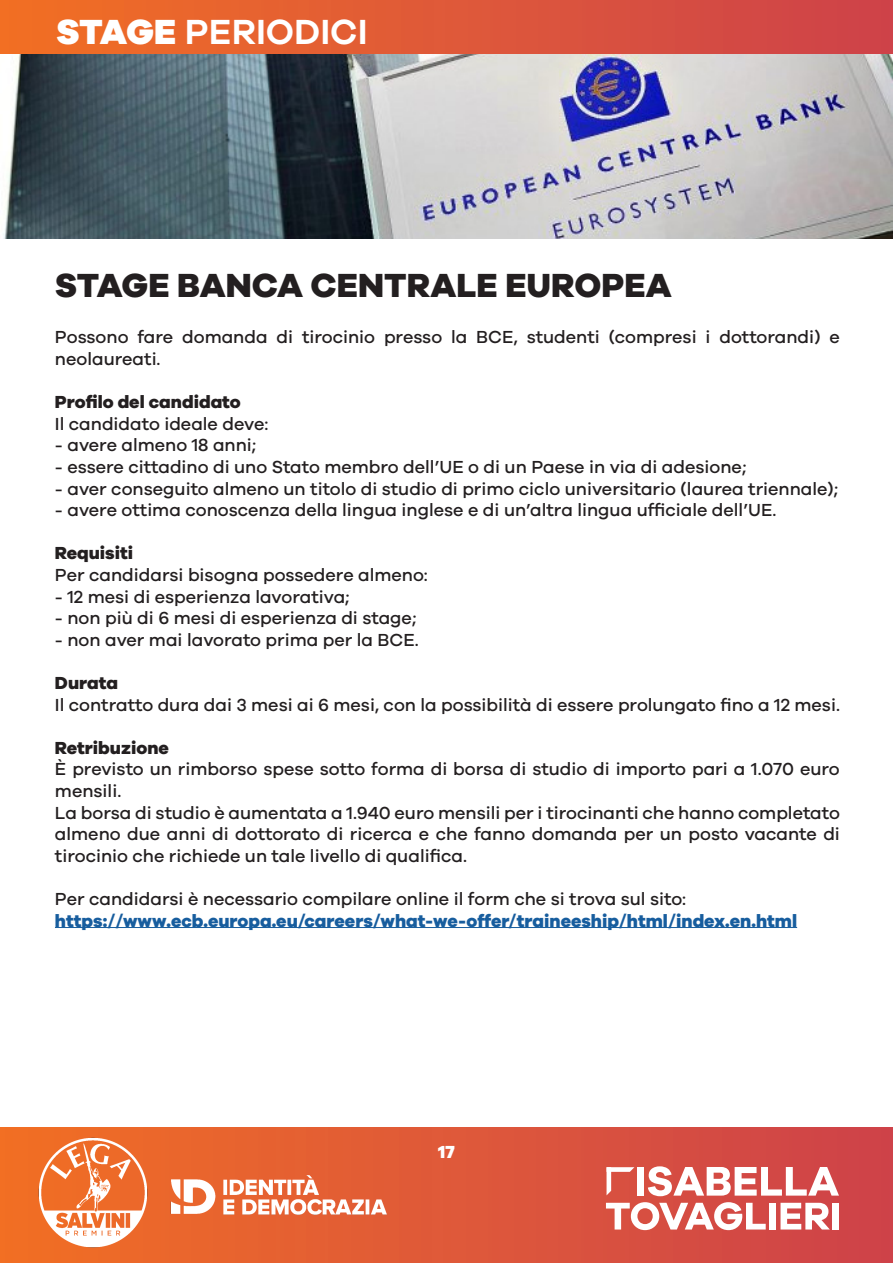
<style>
.page{position:relative;width:893px;height:1263px;background:#fff}
.page>*{position:absolute;margin:0;border:0;box-sizing:border-box;transform-origin:0 0}
.t1{font:600 36px "Galano Grotesque";color:#fff}
.t2{font:800 34.5px "Galano Grotesque";color:#231f20}
.t3{font:500 18px/21.6px "Galano Grotesque";color:#231f20}
.t4{font:800 18px "Galano Grotesque";color:#175d9e}
.t5{font:800 18px "Galano Grotesque";color:#231f20}
.t6{font:800 18px "Galano Grotesque";color:#fff}
.s1{font-weight:800}
</style>
<div class="page">
<div style="left:0;top:1128px;width:893px;height:135px;background:linear-gradient(to right,#f16f24,#cd424b)"></div>
<div style="left:0;top:0;width:893px;height:54px;background:linear-gradient(to right,#f16f24,#cd424b)"></div>
<img style="left:165px;top:1167px;width:233px;height:58px">
<img style="left:35px;top:1134px;width:116px;height:116px">
<svg style="left:606px;top:1167px;width:28px;height:28px"></svg>
<div style="left:637px;top:1167px;width:7px;height:28px;background:#fff"></div>
<svg style="left:648px;top:1166px;width:191px;height:30px"></svg>
<svg style="left:606px;top:1202px;width:160px;height:28px"></svg>
<div style="left:769px;top:1203px;width:7px;height:26px;background:#fff"></div>
<svg style="left:780px;top:1203px;width:50px;height:26px"></svg>
<div style="left:832px;top:1203px;width:7px;height:26px;background:#fff"></div>
<hr style="left:55px;top:927px;width:742px;height:1px;background:#175d9e">
<img style="left:3px;top:54px;width:889px;height:184px">
<h1 class="t1" style="left:56px;top:10px;width:313px"><span class="s1">STAGE</span> PERIODICI</h1>
<p class="t2" style="left:55px;top:263px;width:618px">STAGE BANCA CENTRALE EUROPEA</p>
<p class="t3" style="left:55px;top:326px;width:786px">Possono fare domanda di tirocinio presso la BCE, studenti (compresi i dottorandi) e neolaureati.</p>
<p class="t5" style="left:55px;top:391px;width:187px">Profilo del candidato</p>
<p class="t3" style="left:55px;top:412px;width:215px">Il candidato ideale deve:</p>
<p class="t3" style="left:55px;top:434px;width:203px">- avere almeno 18 anni;</p>
<p class="t3" style="left:55px;top:456px;width:693px">- essere cittadino di uno Stato membro dell’UE o di un Paese in via di adesione;</p>
<p class="t3" style="left:55px;top:477px;width:785px">- aver conseguito almeno un titolo di studio di primo ciclo universitario (laurea triennale);</p>
<p class="t3" style="left:55px;top:499px;width:723px">- avere ottima conoscenza della lingua inglese e di un’altra lingua ufficiale dell’UE.</p>
<p class="t5" style="left:55px;top:542px;width:80px">Requisiti</p>
<p class="t3" style="left:55px;top:564px;width:374px">Per candidarsi bisogna possedere almeno:</p>
<p class="t3" style="left:55px;top:585px;width:296px">- 12 mesi di esperienza lavorativa;</p>
<p class="t3" style="left:55px;top:607px;width:363px">- non più di 6 mesi di esperienza di stage;</p>
<p class="t3" style="left:55px;top:628px;width:365px">- non aver mai lavorato prima per la BCE.</p>
<p class="t5" style="left:55px;top:672px;width:64px">Durata</p>
<p class="t3" style="left:55px;top:693px;width:786px">Il contratto dura dai 3 mesi ai 6 mesi, con la possibilità di essere prolungato fino a 12 mesi.</p>
<p class="t5" style="left:55px;top:736px;width:115px">Retribuzione</p>
<p class="t3" style="left:55px;top:758px;width:786px">È previsto un rimborso spese sotto forma di borsa di studio di importo pari a 1.070 euro mensili.</p>
<p class="t3" style="left:55px;top:801px;width:786px;text-align:justify">La borsa di studio è aumentata a 1.940 euro mensili per i tirocinanti che hanno completato almeno due anni di dottorato di ricerca e che fanno domanda per un posto vacante di tirocinio che richiede un tale livello di qualifica.</p>
<p class="t3" style="left:55px;top:888px;width:633px">Per candidarsi è necessario compilare online il form che si trova sul sito:</p>
<p class="t4" style="left:55px;top:909px;width:744px">https://www.ecb.europa.eu/careers/what-we-offer/traineeship/html/index.en.html</p>
<p class="t6" style="left:438px;top:1141px;width:18px">17</p>
</div>
